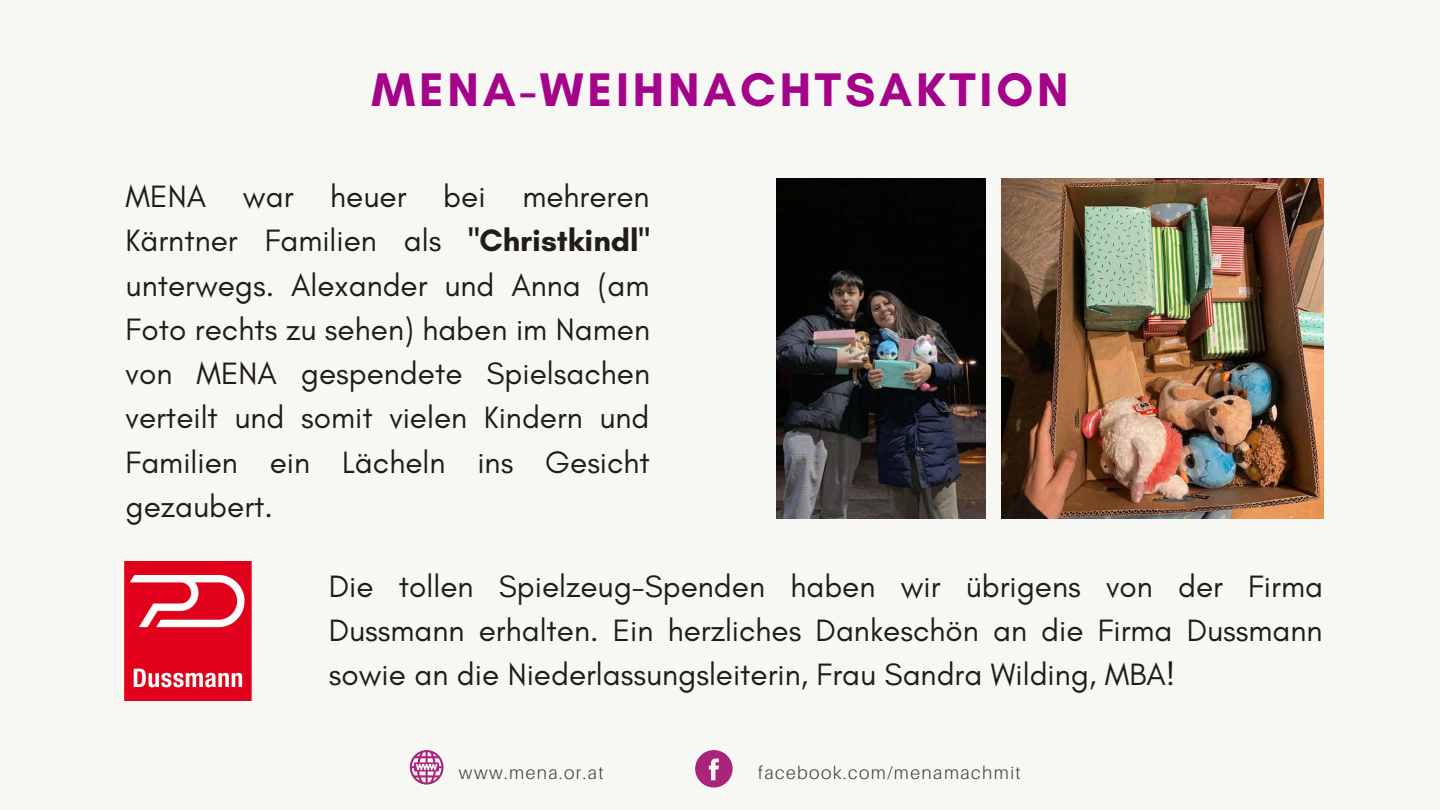
<style>
.page{position:relative;width:1440px;height:810px;background:#f7f8f3}
.page>*{position:absolute;margin:0;border:0;box-sizing:border-box;transform-origin:0 0}
.t1{font:700 48px "Glacial Indifference";letter-spacing:.08em;color:#a4038a}
.t2{font:31.5px/44.2px "Glacial Indifference";color:#211b1a;text-align:justify}
.t3{font:300 18px "Aileron";letter-spacing:.08em;color:#444440}
.s1{font-weight:700}
</style>
<div class="page">
<img style="left:776px;top:178px;width:210px;height:341px">
<img style="left:1001px;top:178px;width:322px;height:341px">
<svg style="left:410px;top:750px;width:34px;height:35px"></svg>
<svg style="left:695px;top:750px;width:38px;height:38px"></svg>
<img style="left:124px;top:562px;width:128px;height:138px">
<h1 class="t1" style="left:371px;top:60px;width:699px">MENA-WEIHNACHTSAKTION</h1>
<p class="t2" style="left:126px;top:174px;width:526px">MENA war heuer bei mehreren Kärntner Familien als <span class="s1">"Christkindl" </span>unterwegs. Alexander und Anna (am Foto rechts zu sehen) haben im Namen von MENA gespendete Spielsachen verteilt und somit vielen Kindern und Familien ein Lächeln ins Gesicht gezaubert.</p>
<p class="t2" style="left:329px;top:564px;width:996px">Die tollen Spielzeug-Spenden haben wir übrigens von der Firma Dussmann erhalten. Ein herzliches Dankeschön an die Firma Dussmann sowie an die Niederlassungsleiterin, Frau Sandra Wilding, MBA!</p>
<p class="t3" style="left:459px;top:761px;width:146px">www.mena.or.at</p>
<p class="t3" style="left:758px;top:761px;width:264px">facebook.com/menamachmit</p>
</div>
